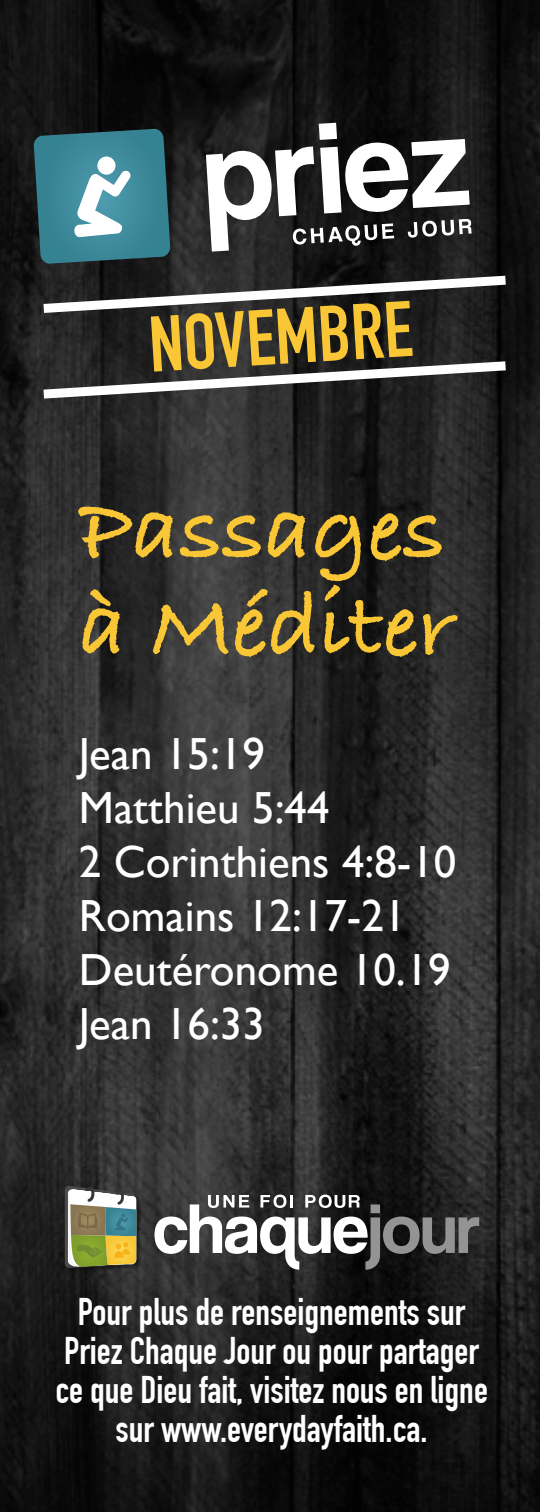
<style>
.page{position:relative;width:540px;height:1512px;background:#fff}
.page>*{position:absolute;margin:0;border:0;box-sizing:border-box;transform-origin:0 0}
.t1{font:700 93px/96px "Bradley Hand ITCTT";color:#f9c635}
.t2{font:700 77.4px "DIN Condensed";color:#f9c635}
.t3{font:45px/54px "Gill Sans";color:#fff}
.t4{font:700 37.8px/39px "DIN Condensed";color:#fff;text-align:center}
</style>
<div class="page">
<img style="left:0;top:0;width:540px;height:1512px">
<svg style="left:34px;top:129px;width:136px;height:135px;background:#4d8997"></svg>
<svg style="left:206px;top:123px;width:266px;height:129px"></svg>
<img style="left:66px;top:1185px;width:78px;height:90px">
<img style="left:70px;top:1189px;width:71px;height:82px">
<svg style="left:65px;top:1186px;width:71px;height:82px"></svg>
<svg style="left:155px;top:1195px;width:324px;height:75px"></svg>
<svg style="left:34px;top:271px;width:481px;height:47px"></svg>
<svg style="left:34px;top:356px;width:481px;height:48px"></svg>
<h2 class="t2" style="left:146px;top:300px;width:265px;rotate:-4deg">NOVEMBRE</h2>
<h1 class="t1" style="left:79px;top:478px;width:377px">Passages à Méditer</h1>
<p class="t3" style="left:79px;top:726px;width:379px">Jean 15:19<br>Matthieu 5:44<br>2 Corinthiens 4:8-10<br>Romains 12:17-21<br>Deutéronome 10.19<br>Jean 16:33</p>
<p class="t4" style="left:55px;top:1293px;width:434px">Pour plus de renseignements sur Priez Chaque Jour ou pour partager ce que Dieu fait, visitez nous en ligne sur www.everydayfaith.ca.</p>
</div>
